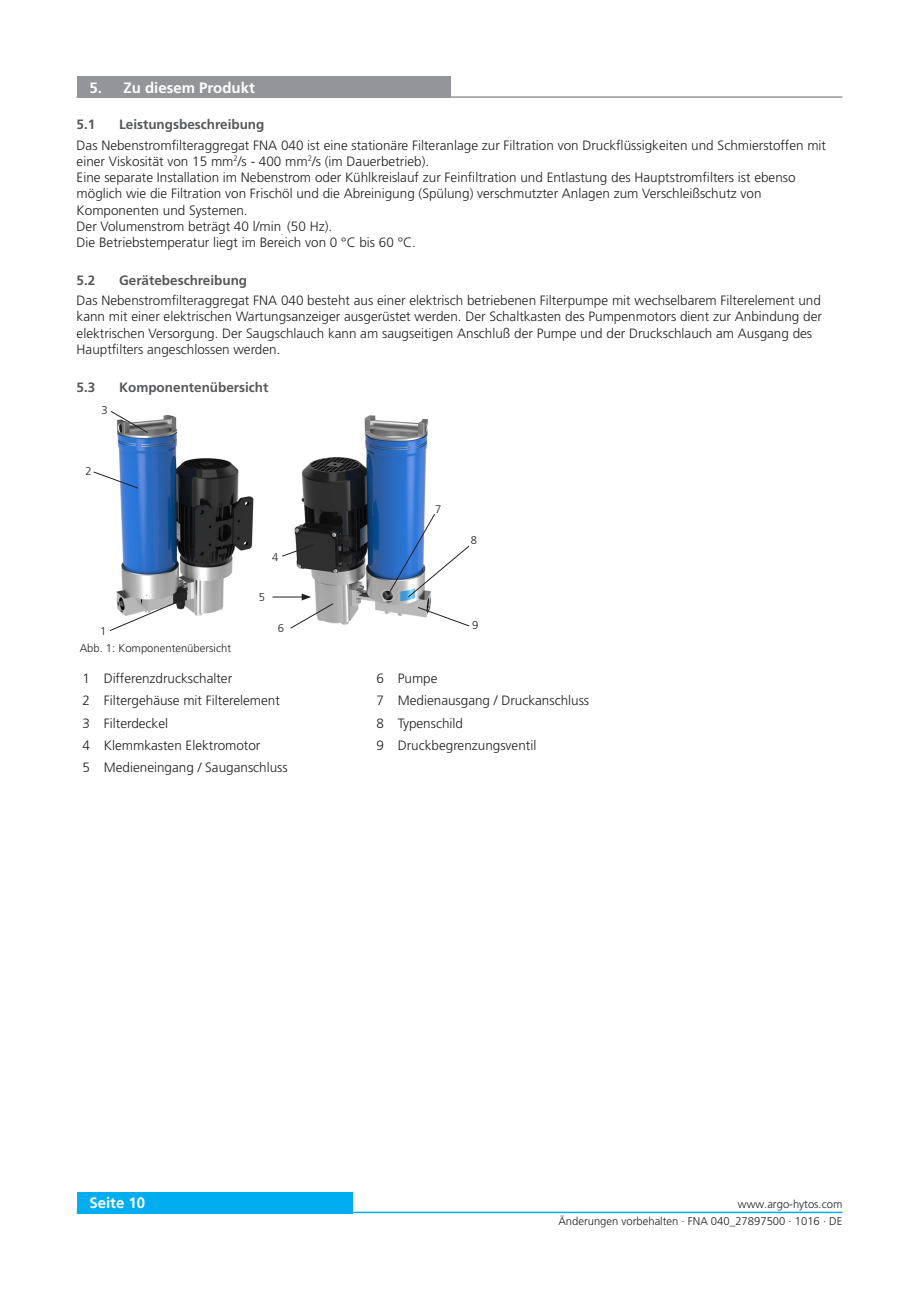
<style>
.page{position:relative;width:919px;height:1289px;background:#fff}
.page>*{position:absolute;margin:0;border:0;box-sizing:border-box;transform-origin:0 0}
.t1{font:700 15px "Frutiger LT Pro";color:#fff}
._06_Copytext{font:300 13.5px/16.2px "Frutiger LT Pro";color:#231f20}
.t2{font:700 13.5px "Frutiger LT Pro";color:#57585a}
.Abb_nummerierungen{font:300 11.25px "Frutiger LT Pro";color:#231f20}
._08_Legend{font:300 11.25px "Frutiger LT Pro";color:#231f20}
</style>
<div class="page">
<div style="left:77px;top:1191px;width:275px;height:22px;background:#00aeef"></div>
<hr style="left:77px;top:1211px;width:765px;height:2px;background:#00aeef">
<div style="left:77px;top:77px;width:373px;height:21px;background:#939598"></div>
<hr style="left:77px;top:96px;width:765px;height:2px;background:#939598">
<img style="left:116px;top:415px;width:315px;height:210px">
<svg style="left:110px;top:411px;width:39px;height:22px"></svg>
<svg style="left:93px;top:471px;width:46px;height:18px"></svg>
<svg style="left:109px;top:598px;width:75px;height:33px"></svg>
<svg style="left:281px;top:543px;width:34px;height:14px"></svg>
<hr style="left:272px;top:596px;width:32px;height:1px;background:#231f20">
<svg style="left:289px;top:593px;width:45px;height:36px"></svg>
<svg style="left:387px;top:513px;width:83px;height:85px"></svg>
<svg style="left:417px;top:606px;width:53px;height:21px"></svg>
<p class="t1" style="left:89px;top:79px;width:167px">5. Zu diesem Produkt</p>
<p class="t2" style="left:77px;top:117px;width:20px">5.1</p>
<p class="t2" style="left:119px;top:117px;width:147px">Leistungsbeschreibung</p>
<p class="_06_Copytext" style="left:77px;top:137px;width:751px">Das Nebenstromfilteraggregat FNA 040 ist eine stationäre Filteranlage zur Filtration von Druckflüssigkeiten und Schmierstoffen mit einer Viskosität von 15 mm<sup>2</sup>/s - 400 mm<sup>2</sup>/s (im Dauerbetrieb).</p>
<p class="_06_Copytext" style="left:77px;top:169px;width:720px">Eine separate Installation im Nebenstrom oder Kühlkreislauf zur Feinfiltration und Entlastung des Hauptstromfilters ist ebenso möglich wie die Filtration von Frischöl und die Abreinigung (Spülung) verschmutzter Anlagen zum Verschleißschutz von<br>Komponenten und Systemen.</p>
<p class="_06_Copytext" style="left:77px;top:218px;width:257px">Der Volumenstrom beträgt 40 l/min<sub>.</sub> (50 Hz).</p>
<p class="_06_Copytext" style="left:77px;top:234px;width:341px">Die Betriebstemperatur liegt im Bereich von 0 °C bis 60 °C.</p>
<p class="t2" style="left:77px;top:272px;width:20px">5.2</p>
<p class="t2" style="left:119px;top:272px;width:130px">Gerätebeschreibung</p>
<p class="_06_Copytext" style="left:77px;top:292px;width:746px">Das Nebenstromfilteraggregat FNA 040 besteht aus einer elektrisch betriebenen Filterpumpe mit wechselbarem Filterelement und kann mit einer elektrischen Wartungsanzeiger ausgerüstet werden. Der Schaltkasten des Pumpenmotors dient zur Anbindung der elektrischen Versorgung. Der Saugschlauch kann am saugseitigen Anschluß der Pumpe und der Druckschlauch am Ausgang des Hauptfilters angeschlossen werden.</p>
<p class="t2" style="left:77px;top:379px;width:20px">5.3</p>
<p class="t2" style="left:119px;top:379px;width:151px">Komponentenübersicht</p>
<p class="_08_Legend" style="left:101px;top:403px;width:8px">3</p>
<p class="_08_Legend" style="left:85px;top:464px;width:8px">2</p>
<p class="_08_Legend" style="left:100px;top:624px;width:8px">1</p>
<p class="_08_Legend" style="left:272px;top:551px;width:8px">4</p>
<p class="_08_Legend" style="left:259px;top:590px;width:8px">5</p>
<p class="_08_Legend" style="left:278px;top:621px;width:8px">6</p>
<p class="_08_Legend" style="left:435px;top:502px;width:8px">7</p>
<p class="_08_Legend" style="left:470px;top:533px;width:8px">8</p>
<p class="_08_Legend" style="left:472px;top:618px;width:8px">9</p>
<p class="Abb_nummerierungen" style="left:80px;top:641px;width:153px">Abb. 1: Komponentenübersicht</p>
<p class="_06_Copytext" style="left:83px;top:670px;width:9px">1</p>
<p class="_06_Copytext" style="left:104px;top:670px;width:130px">Differenzdruckschalter</p>
<p class="_06_Copytext" style="left:376px;top:670px;width:9px">6</p>
<p class="_06_Copytext" style="left:398px;top:670px;width:41px">Pumpe</p>
<p class="_06_Copytext" style="left:83px;top:692px;width:9px">2</p>
<p class="_06_Copytext" style="left:104px;top:692px;width:177px">Filtergehäuse mit Filterelement</p>
<p class="_06_Copytext" style="left:376px;top:692px;width:9px">7</p>
<p class="_06_Copytext" style="left:398px;top:692px;width:193px">Medienausgang / Druckanschluss</p>
<p class="_06_Copytext" style="left:83px;top:715px;width:9px">3</p>
<p class="_06_Copytext" style="left:104px;top:715px;width:66px">Filterdeckel</p>
<p class="_06_Copytext" style="left:376px;top:715px;width:9px">8</p>
<p class="_06_Copytext" style="left:398px;top:715px;width:67px">Typenschild</p>
<p class="_06_Copytext" style="left:83px;top:737px;width:9px">4</p>
<p class="_06_Copytext" style="left:104px;top:737px;width:158px">Klemmkasten Elektromotor</p>
<p class="_06_Copytext" style="left:376px;top:737px;width:9px">9</p>
<p class="_06_Copytext" style="left:398px;top:737px;width:140px">Druckbegrenzungsventil</p>
<p class="_06_Copytext" style="left:83px;top:759px;width:9px">5</p>
<p class="_06_Copytext" style="left:104px;top:759px;width:185px">Medieneingang / Sauganschluss</p>
<p class="t1" style="left:89px;top:1194px;width:57px">Seite 10</p>
<p class="Abb_nummerierungen" style="left:738px;top:1197px;width:106px">www.argo-hytos.com</p>
<p class="Abb_nummerierungen" style="left:558px;top:1214px;width:285px">Änderungen vorbehalten · FNA 040_27897500 · 1016 · DE</p>
</div>
